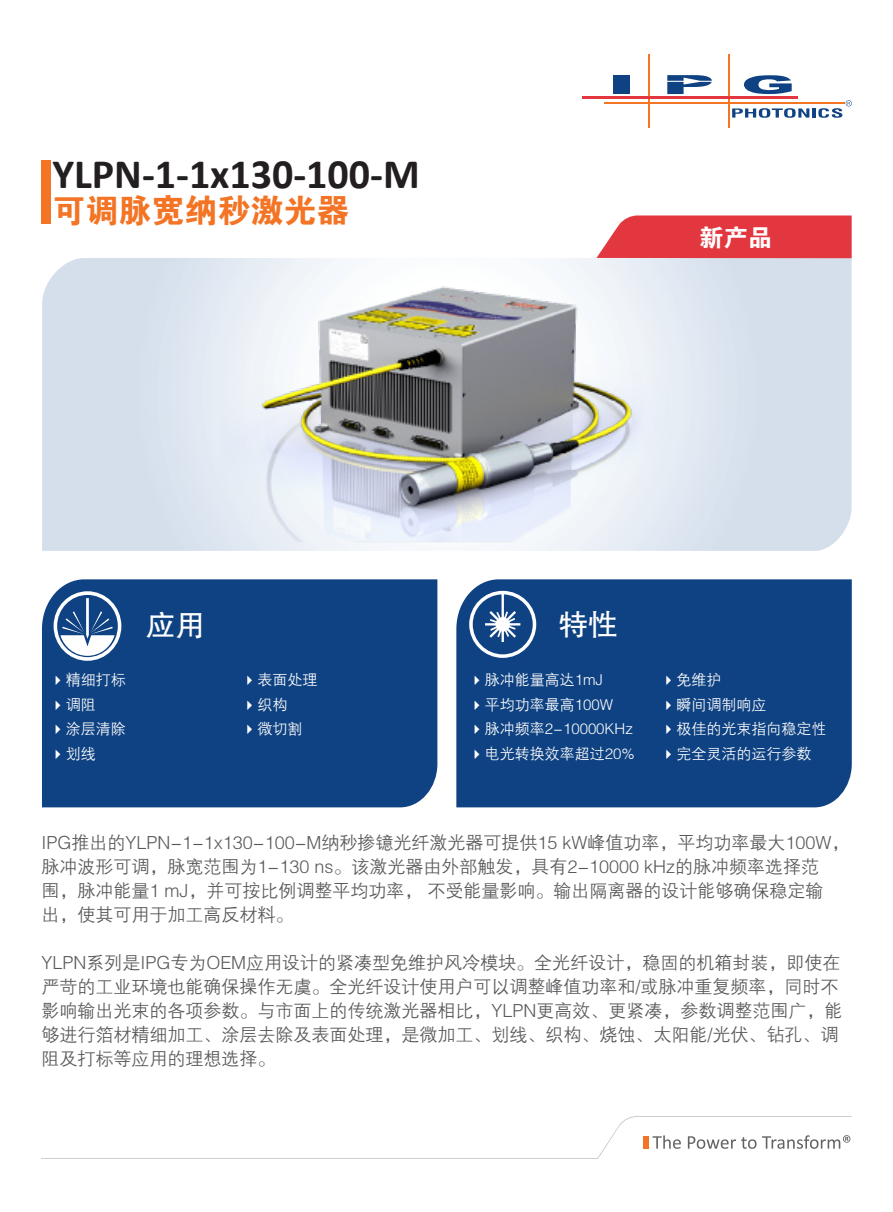
<style>
.page{position:relative;width:893px;height:1212px;background:#fff}
.page>*{position:absolute;margin:0;border:0;box-sizing:border-box;transform-origin:0 0}
.t1{font:700 42px "Calibri";color:#231f20}
.t2{font:33px "FZDHTJW GB1 0";color:#f37424}
.t3{font:30px "FZHTJW GB1 0";color:#fff}
.t4{font:24px "FZDHTJW GB1 0";color:#fff}
.t5{font:18px/24px "FZZDXJW GB1 0";color:#57585a}
.t6{font:15px/24.8px "FZZDXJW GB1 0";color:#fff}
</style>
<div class="page">
<svg style="left:744px;top:75px;width:48px;height:19px"></svg>
<hr style="left:648px;top:54px;width:1px;height:74px;background:#f47523">
<svg style="left:732px;top:108px;width:77px;height:10px"></svg>
<hr style="left:812px;top:108px;width:4px;height:10px;background:#0f4282">
<hr style="left:604px;top:103px;width:241px;height:1px;background:#f47523">
<hr style="left:728px;top:54px;width:1px;height:74px;background:#f47523">
<hr style="left:582px;top:96px;width:215px;height:3px;background:#e3373f">
<svg style="left:818px;top:100px;width:34px;height:18px"></svg>
<div style="left:614px;top:75px;width:16px;height:6px;background:#0f4282"></div>
<div style="left:614px;top:82px;width:16px;height:12px;background:#0f4282"></div>
<svg style="left:667px;top:75px;width:45px;height:19px"></svg>
<svg style="left:41px;top:1116px;width:811px;height:43px"></svg>
<svg style="left:42px;top:218px;width:810px;height:333px"></svg>
<svg style="left:596px;top:215px;width:256px;height:43px;background:#e5454d"></svg>
<div style="left:41px;top:160px;width:9px;height:63px;background:#f37424"></div>
<div style="left:42px;top:579px;width:395px;height:228px;background:#0f4282"></div>
<svg style="left:54px;top:591px;width:67px;height:70px"></svg>
<div style="left:456px;top:579px;width:396px;height:228px;background:#0f4282"></div>
<svg style="left:469px;top:591px;width:67px;height:67px"></svg>
<img style="left:186px;top:263px;width:574px;height:282px">
<svg style="left:56px;top:675px;width:5px;height:10px"></svg>
<svg style="left:56px;top:700px;width:5px;height:10px"></svg>
<svg style="left:56px;top:725px;width:5px;height:9px"></svg>
<svg style="left:56px;top:750px;width:5px;height:9px"></svg>
<svg style="left:248px;top:675px;width:4px;height:10px"></svg>
<svg style="left:248px;top:700px;width:4px;height:10px"></svg>
<svg style="left:248px;top:725px;width:4px;height:9px"></svg>
<svg style="left:475px;top:675px;width:4px;height:10px"></svg>
<svg style="left:475px;top:700px;width:4px;height:10px"></svg>
<svg style="left:475px;top:725px;width:4px;height:9px"></svg>
<svg style="left:475px;top:750px;width:4px;height:9px"></svg>
<svg style="left:666px;top:675px;width:5px;height:10px"></svg>
<svg style="left:666px;top:700px;width:5px;height:10px"></svg>
<svg style="left:666px;top:725px;width:5px;height:9px"></svg>
<svg style="left:666px;top:750px;width:5px;height:9px"></svg>
<h1 class="t1" style="left:52px;top:147px;width:369px">YLPN-1-1x130-100-M</h1>
<h2 class="t2" style="left:52px;top:192px;width:299px">可调脉宽纳秒激光器</h2>
<h3 class="t4" style="left:699px;top:224px;width:75px">新产品</h3>
<p class="t6" style="left:66px;top:668px;width:62px">精细打标调阻<br>涂层清除划线</p>
<h3 class="t3" style="left:146px;top:609px;width:61px">应用</h3>
<p class="t6" style="left:258px;top:668px;width:61px">表面处理织构<br>微切割</p>
<h3 class="t3" style="left:558px;top:608px;width:61px">特性</h3>
<p class="t6" style="left:485px;top:668px;width:151px">脉冲能量高达1mJ<br>平均功率最高100W<br>脉冲频率2-10000KHz电光转换效率超过20%</p>
<p class="t6" style="left:677px;top:668px;width:151px">免维护<br>瞬间调制响应<br>极佳的光束指向稳定性完全灵活的运行参数</p>
<p class="t5" style="left:42px;top:831px;width:809px">IPG推出的YLPN-1-1x130-100-M纳秒掺镱光纤激光器可提供15 kW峰值功率，平均功率最大100W，脉冲波形可调，脉宽范围为1-130 ns。该激光器由外部触发，具有2-10000 kHz的脉冲频率选择范<br>围，脉冲能量1 mJ，并可按比例调整平均功率， 不受能量影响。输出隔离器的设计能够确保稳定输<br>出，使其可用于加工高反材料。</p>
<p class="t5" style="left:42px;top:951px;width:802px">YLPN系列是IPG专为OEM应用设计的紧凑型免维护风冷模块。全光纤设计，稳固的机箱封装，即使在严苛的工业环境也能确保操作无虞。全光纤设计使用户可以调整峰值功率和/或脉冲重复频率，同时不影响输出光束的各项参数。与市面上的传统激光器相比，YLPN更高效、更紧凑，参数调整范围广，能够进行箔材精细加工、涂层去除及表面处理，是微加工、划线、织构、烧蚀、太阳能/光伏、钻孔、调阻及打标等应用的理想选择。</p>
</div>
